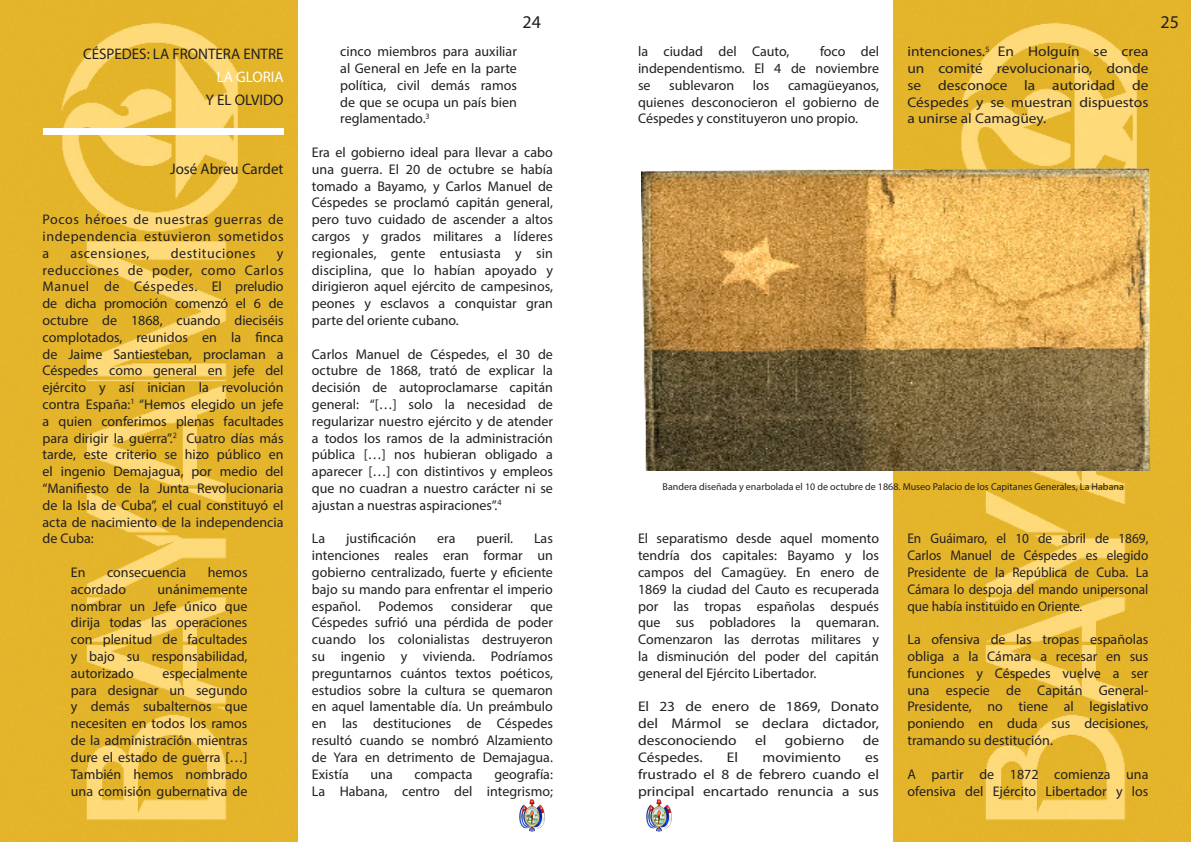
<style>
.page{position:relative;width:1191px;height:842px;background:#fff}
.page>*{position:absolute;margin:0;border:0;box-sizing:border-box;transform-origin:0 0}
.t1{font:18px "Myriad Pro";color:#231f20}
.t2{font:15.3px "Myriad Pro";color:#231f20}
.t3{font:15.3px "Myriad Pro";color:#fff}
.t4{font:14px/16.8px "Myriad Pro";color:#231f20;text-align:justify}
.t5{font:14px/16.8px "Myriad Pro";color:#231f20;text-align:justify;scale:1.1 1}
.t6{font:14px/16.8px "Myriad Pro";color:#231f20;text-align:justify;scale:.95 1}
.t7{font:14px "Myriad Pro";letter-spacing:.04em;color:#231f20}
.t8{font:10px "Myriad Pro";color:#231f20}
</style>
<div class="page">
<img style="left:0;top:0;width:298px;height:842px">
<img style="left:893px;top:0;width:298px;height:842px">
<img style="left:519px;top:799px;width:26px;height:33px">
<img style="left:646px;top:799px;width:26px;height:33px">
<img style="left:641px;top:135px;width:532px;height:336px">
<div style="left:44px;top:129px;width:239px;height:6px;background:#fff"></div>
<p class="t2" style="left:83px;top:44px;width:202px">CÉSPEDES: LA FRONTERA ENTRE</p>
<p class="t3" style="left:217px;top:67px;width:68px">LA GLORIA</p>
<p class="t2" style="left:206px;top:90px;width:79px">Y EL OLVIDO</p>
<p class="t2" style="left:170px;top:159px;width:115px">José Abreu Cardet</p>
<p class="t4" style="left:43px;top:211px;width:242px">Pocos héroes de nuestras guerras de independencia estuvieron sometidos a</p>
<p class="t7" style="left:70px;top:244px;width:81px">ascensiones,</p>
<p class="t7" style="left:171px;top:244px;width:86px">destituciones</p>
<p class="t4" style="left:43px;top:244px;width:242px;text-indent:234px">y reducciones de poder, como Carlos Manuel de Céspedes. El preludio de dicha promoción comenzó el 6 de octubre de 1868, cuando dieciséis complotados, reunidos en la finca de Jaime Santiesteban, proclaman a Céspedes como general en jefe del ejército y así inician la revolución contra España:<sup>1</sup> “Hemos elegido un jefe a quien conferimos plenas facultades para dirigir la guerra”.<sup>2</sup> Cuatro días más tarde, este criterio se hizo público en el ingenio Demajagua, por medio del “Manifiesto de la Junta Revolucionaria de la Isla de Cuba”, el cual constituyó el acta de nacimiento de la independencia de Cuba:</p>
<p class="t4" style="left:71px;top:564px;width:16px">En</p>
<p class="t4" style="left:107px;top:564px;width:81px">consecuencia</p>
<p class="t4" style="left:208px;top:564px;width:41px">hemos</p>
<p class="t4" style="left:71px;top:580px;width:57px">acordado</p>
<p class="t4" style="left:71px;top:580px;width:178px;text-indent:87px">unánimemente nombrar un Jefe único que dirija todas las operaciones con plenitud de facultades y bajo su responsabilidad, autorizado</p>
<p class="t4" style="left:71px;top:664px;width:178px;text-indent:91px">especialmente para designar un segundo y demás subalternos que necesiten en todos los ramos de la administración mientras dure el estado de guerra […] También hemos nombrado una comisión gubernativa de</p>
<p class="t1" style="left:522px;top:10px;width:20px">24</p>
<p class="t1" style="left:1160px;top:10px;width:20px">25</p>
<p class="t4" style="left:340px;top:43px;width:178px">cinco miembros para auxiliar al General en Jefe en la parte política, civil demás ramos de que se ocupa un país bien reglamentado.<sup>3</sup></p>
<p class="t4" style="left:312px;top:144px;width:242px">Era el gobierno ideal para llevar a cabo una guerra. El 20 de octubre se había tomado a Bayamo, y Carlos Manuel de Céspedes se proclamó capitán general, pero tuvo cuidado de ascender a altos cargos y grados militares a líderes regionales, gente entusiasta y sin disciplina, que lo habían apoyado y dirigieron aquel ejército de campesinos, peones y esclavos a conquistar gran parte del oriente cubano.</p>
<p class="t4" style="left:312px;top:345px;width:242px">Carlos Manuel de Céspedes, el 30 de octubre de 1868, trató de explicar la decisión de autoproclamarse capitán general: “[…] solo la necesidad de regularizar nuestro ejército y de atender a todos los ramos de la administración pública […] nos hubieran obligado a aparecer […] con distintivos y empleos que no cuadran a nuestro carácter ni se ajustan a nuestras aspiraciones”.<sup>4</sup></p>
<p class="t4" style="left:312px;top:530px;width:15px">La</p>
<p class="t4" style="left:346px;top:530px;width:71px">justificación</p>
<p class="t4" style="left:437px;top:530px;width:20px">era</p>
<p class="t4" style="left:476px;top:530px;width:38px">pueril.</p>
<p class="t4" style="left:312px;top:530px;width:242px;text-indent:222px">Las intenciones reales eran formar un gobierno centralizado, fuerte y eficiente bajo su mando para enfrentar el imperio español.</p>
<p class="t4" style="left:379px;top:597px;width:56px">Podemos</p>
<p class="t4" style="left:451px;top:597px;width:63px">considerar</p>
<p class="t4" style="left:312px;top:597px;width:242px;text-indent:218px">que Céspedes sufrió una pérdida de poder cuando los colonialistas destruyeron su ingenio y vivienda. Podríamos preguntarnos cuántos textos poéticos, estudios sobre la cultura se quemaron en aquel lamentable día. Un preámbulo en las destituciones de Céspedes resultó cuando se nombró Alzamiento de Yara en detrimento de Demajagua.<br>Existía</p>
<p class="t4" style="left:312px;top:765px;width:242px;text-align:right">geografía:<br>La Habana, centro del integrismo;</p>
<p class="t4" style="left:370px;top:765px;width:24px">una</p>
<p class="t4" style="left:414px;top:765px;width:60px">compacta</p>
<p class="t4" style="left:638px;top:43px;width:242px;text-indent:182px">foco del independentismo. El 4 de noviembre se</p>
<p class="t4" style="left:638px;top:43px;width:153px">la ciudad del Cauto,</p>
<p class="t4" style="left:669px;top:76px;width:66px">sublevaron</p>
<p class="t4" style="left:753px;top:76px;width:18px">los</p>
<p class="t4" style="left:638px;top:76px;width:242px;text-indent:150px">camagüeyanos, quienes desconocieron el gobierno de Céspedes y constituyeron uno propio.</p>
<p class="t5" style="left:907px;top:43px;width:221px">intenciones.<sup>5</sup> En Holguín se crea un comité revolucionario, donde se desconoce la autoridad de Céspedes y se muestran dispuestos a unirse al Camagüey.</p>
<p class="t8" style="left:662px;top:481px;width:463px">Bandera diseñada y enarbolada el 10 de octubre de 1868. Museo Palacio de los Capitanes Generales, La Habana</p>
<p class="t4" style="left:638px;top:530px;width:242px">El separatismo desde aquel momento tendría dos capitales: Bayamo y los campos del Camagüey. En enero de 1869 la ciudad del Cauto es recuperada por las tropas españolas después que sus pobladores la quemaran.<br>Comenzaron las derrotas militares y la disminución del poder del capitán general del Ejército Libertador.</p>
<p class="t5" style="left:638px;top:698px;width:221px">El 23 de enero de 1869, Donato del Mármol se declara dictador, desconociendo</p>
<p class="t5" style="left:755px;top:732px;width:12px">el</p>
<p class="t5" style="left:785px;top:732px;width:55px">gobierno</p>
<p class="t5" style="left:862px;top:732px;width:16px">de</p>
<p class="t5" style="left:638px;top:748px;width:60px">Céspedes.</p>
<p class="t5" style="left:727px;top:748px;width:12px">El</p>
<p class="t5" style="left:762px;top:748px;width:73px">movimiento</p>
<p class="t5" style="left:638px;top:748px;width:221px;text-indent:227px">es frustrado el 8 de febrero cuando el principal encartado renuncia a sus</p>
<p class="t6" style="left:907px;top:530px;width:255px">En Guáimaro, el 10 de abril de 1869, Carlos Manuel de Céspedes es elegido Presidente de la República de Cuba. La Cámara lo despoja del mando unipersonal que había instituido en Oriente.</p>
<p class="t4" style="left:907px;top:631px;width:242px">La ofensiva de las tropas españolas obliga a la Cámara a recesar en sus funciones y Céspedes vuelve a ser una especie de Capitán General-Presidente, no tiene al legislativo poniendo en duda sus decisiones, tramando su destitución.</p>
<p class="t4" style="left:907px;top:765px;width:242px">A partir de 1872 comienza una ofensiva del Ejército Libertador y los</p>
</div>
